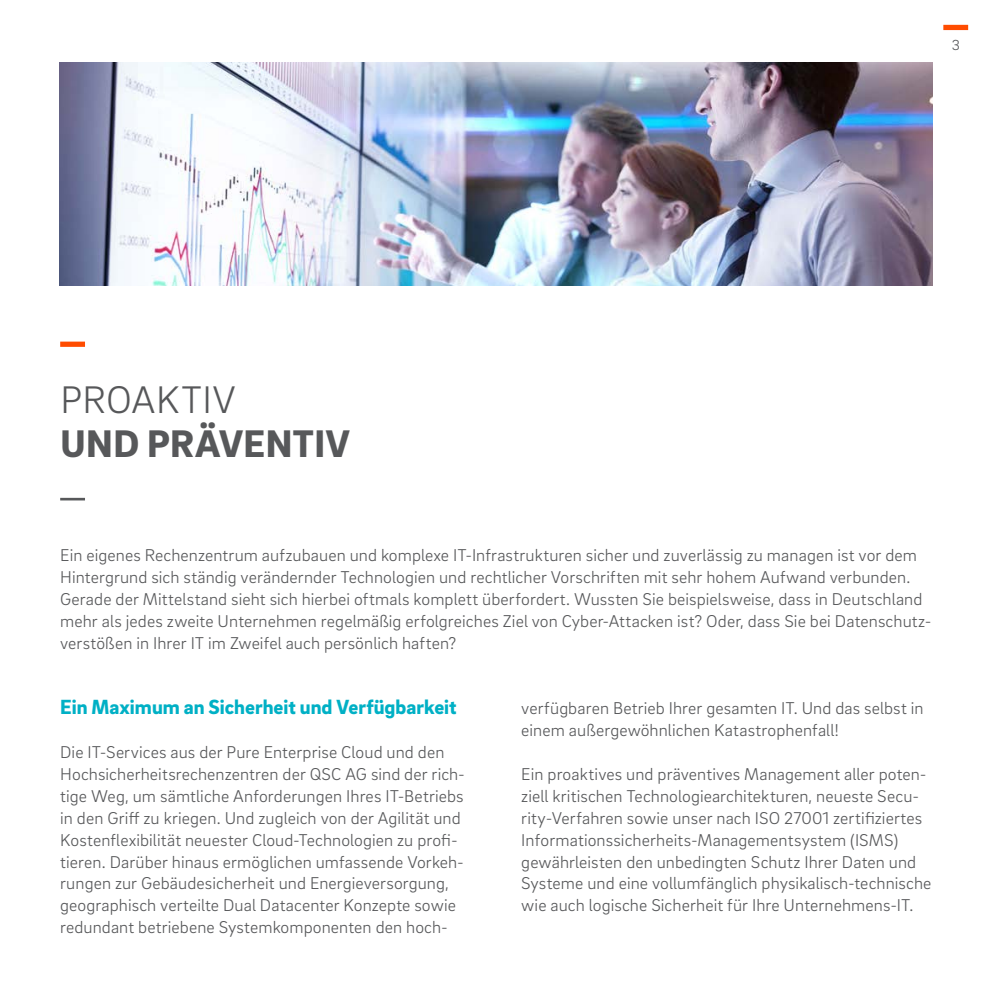
<style>
.page{position:relative;width:993px;height:993px;background:#fff}
.page>*{position:absolute;margin:0;border:0;box-sizing:border-box;transform-origin:0 0}
.Innen_Headline{font:900 39.38px "Brix Sans";letter-spacing:.01em;color:#57585a}
.Innen_Headline-2{font:300 39.38px "Brix Sans";letter-spacing:.01em;color:#57585a}
.Innen_Fließtext{font:900 21px "Brix Sans";color:#00b0c5}
.Innen_Fließtext-2{font:300 17.5px/21.9px "Brix Sans";letter-spacing:.005em;color:#57585a}
.Innen_Seitenzahlen{font:300 14.88px "Brix Sans";color:#57585a}
</style>
<div class="page">
<div style="left:943px;top:25px;width:24px;height:5px;background:#ff4c00"></div>
<hr style="left:60px;top:497px;width:25px;height:3px;background:#57585a">
<div style="left:60px;top:341px;width:25px;height:6px;background:#ff4c00"></div>
<img style="left:60px;top:62px;width:872px;height:223px">
<p class="Innen_Seitenzahlen" style="left:951px;top:36px;width:10px">3</p>
<p class="Innen_Headline-2" style="left:60px;top:375px;width:177px">PROAKTIV</p>
<p class="Innen_Headline" style="left:60px;top:418px;width:291px">UND PRÄVENTIV</p>
<p class="Innen_Fließtext-2" style="left:60px;top:543px;width:872px">Ein eigenes Rechenzentrum aufzubauen und komplexe IT-Infrastrukturen sicher und zuverlässig zu managen ist vor dem Hintergrund sich ständig verändernder Technologien und rechtlicher Vorschriften mit sehr hohem Aufwand verbunden.<br>Gerade der Mittelstand sieht sich hierbei oftmals komplett überfordert. Wussten Sie beispielsweise, dass in Deutschland mehr als jedes zweite Unternehmen regelmäßig erfolgreiches Ziel von Cyber-Attacken ist? Oder, dass Sie bei Datenschutz&shy;verstößen in Ihrer IT im Zweifel auch persönlich haften?</p>
<p class="Innen_Fließtext" style="left:60px;top:693px;width:398px">Ein Maximum an Sicherheit und Verfügbarkeit</p>
<p class="Innen_Fließtext-2" style="left:60px;top:740px;width:406px">Die IT-Services aus der Pure Enterprise Cloud und den Hochsicherheitsrechenzentren der QSC AG sind der rich&shy;tige Weg, um sämtliche Anforderungen Ihres IT-Betriebs in den Griff zu kriegen. Und zugleich von der Agilität und Kostenflexibilität neuester Cloud-Technologien zu profi&shy;tieren. Darüber hinaus ermöglichen umfassende Vorkeh&shy;rungen zur Gebäudesicherheit und Energieversorgung, geographisch verteilte Dual Datacenter Konzepte sowie redundant betriebene Systemkomponenten den hoch-</p>
<p class="Innen_Fließtext-2" style="left:521px;top:696px;width:403px">verfügbaren Betrieb Ihrer gesamten IT. Und das selbst in einem außergewöhnlichen Katastrophenfall!</p>
<p class="Innen_Fließtext-2" style="left:521px;top:762px;width:411px">Ein proaktives und präventives Management aller poten&shy;ziell kritischen Technologiearchitekturen, neueste Secu&shy;rity-Verfahren sowie unser nach ISO 27001 zertifiziertes Informationssicherheits-Managementsystem (ISMS) gewährleisten den unbedingten Schutz Ihrer Daten und Systeme und eine vollumfänglich physikalisch-technische wie auch logische Sicherheit für Ihre Unternehmens-IT.</p>
</div>
